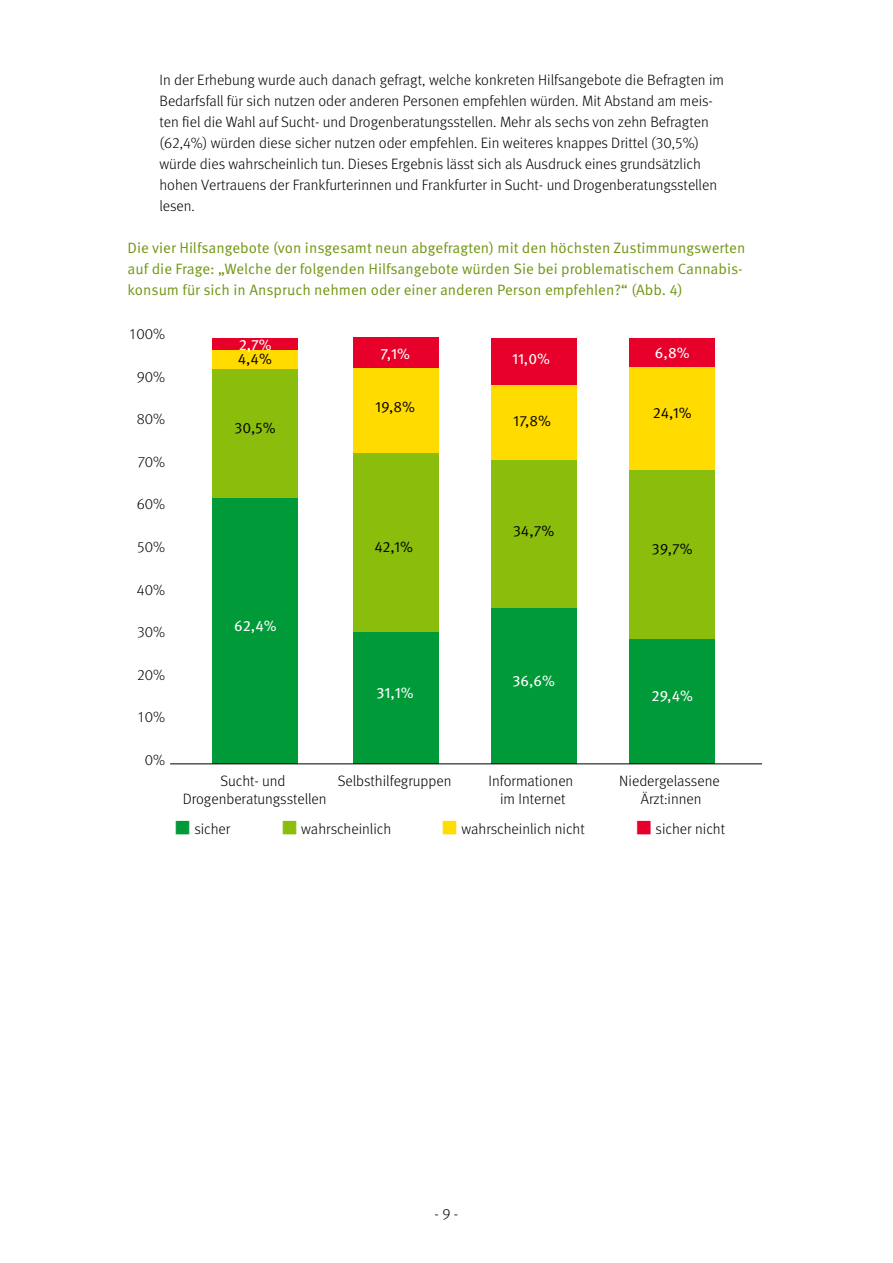
<style>
.page{position:relative;width:893px;height:1263px;background:#fff}
.page>*{position:absolute;margin:0;border:0;box-sizing:border-box;transform-origin:0 0}
.text{font:300 15px/21px "Meta Pro";color:#000;text-align:center}
.tabelle_überschrift{font:15px/21px "Meta Pro Norm";color:#719613}
.t1{font:15px "Meta Pro Norm";color:#000}
.t2{font:15px "Meta Pro";color:#fff}
.s1{font-size:18px;color:#009a38}
.s2{font-size:18px;color:#8bbd0d}
.s3{font-size:18px;color:#ffdb00}
.s4{font-size:18px;color:#e7002a}
</style>
<div class="page">
<div style="left:213px;top:498px;width:85px;height:266px;background:#009a38"></div>
<div style="left:213px;top:369px;width:85px;height:129px;background:#8bbd0d"></div>
<div style="left:213px;top:350px;width:85px;height:19px;background:#ffdb00"></div>
<div style="left:213px;top:338px;width:85px;height:12px;background:#e7002a"></div>
<div style="left:353px;top:631px;width:85px;height:133px;background:#009a38"></div>
<div style="left:353px;top:452px;width:85px;height:179px;background:#8bbd0d"></div>
<div style="left:353px;top:368px;width:85px;height:84px;background:#ffdb00"></div>
<div style="left:353px;top:338px;width:85px;height:30px;background:#e7002a"></div>
<div style="left:491px;top:608px;width:85px;height:156px;background:#009a38"></div>
<div style="left:491px;top:460px;width:85px;height:148px;background:#8bbd0d"></div>
<div style="left:491px;top:384px;width:85px;height:76px;background:#ffdb00"></div>
<div style="left:491px;top:338px;width:85px;height:46px;background:#e7002a"></div>
<div style="left:630px;top:639px;width:85px;height:125px;background:#009a38"></div>
<div style="left:630px;top:470px;width:85px;height:169px;background:#8bbd0d"></div>
<div style="left:630px;top:367px;width:85px;height:103px;background:#ffdb00"></div>
<div style="left:630px;top:338px;width:85px;height:29px;background:#e7002a"></div>
<hr style="left:170px;top:764px;width:592px;height:1px;background:#000">
<p class="text" style="left:159px;top:68px;width:566px;text-align:left">In der Erhebung wurde auch danach gefragt, welche konkreten Hilfsangebote die Befragten im Bedarfsfall für sich nutzen oder anderen Personen empfehlen würden. Mit Abstand am meis&shy;ten fiel die Wahl auf Sucht- und Drogenberatungsstellen. Mehr als sechs von zehn Befragten (62,4%) würden diese sicher nutzen oder empfehlen. Ein weiteres knappes Drittel (30,5%) würde dies wahrscheinlich tun. Dieses Ergebnis lässt sich als Ausdruck eines grundsätzlich hohen Vertrauens der Frankfurterinnen und Frankfurter in Sucht- und Drogenberatungsstellen lesen.</p>
<p class="tabelle_überschrift" style="left:128px;top:236px;width:619px">Die vier Hilfsangebote (von insgesamt neun abgefragten) mit den höchsten Zustimmungswerten auf die Frage: „Welche der folgenden Hilfsangebote würden Sie bei problematischem Cannabis&shy;konsum für sich in Anspruch nehmen oder einer anderen Person empfehlen?“ (Abb. 4)</p>
<p class="text" style="left:129px;top:323px;width:37px">100%</p>
<p class="text" style="left:137px;top:365px;width:30px">90%</p>
<p class="text" style="left:137px;top:408px;width:30px">80%</p>
<p class="text" style="left:138px;top:450px;width:29px">70%</p>
<p class="text" style="left:137px;top:493px;width:30px">60%</p>
<p class="text" style="left:137px;top:536px;width:29px">50%</p>
<p class="text" style="left:137px;top:578px;width:30px">40%</p>
<p class="text" style="left:137px;top:621px;width:30px">30%</p>
<p class="text" style="left:137px;top:663px;width:30px">20%</p>
<p class="text" style="left:138px;top:706px;width:29px">10%</p>
<p class="t2" style="left:239px;top:333px;width:35px">2,7%</p>
<p class="t1" style="left:238px;top:347px;width:36px">4,4%</p>
<p class="t1" style="left:234px;top:417px;width:43px">30,5%</p>
<p class="t2" style="left:234px;top:614px;width:44px">62,4%</p>
<p class="t2" style="left:380px;top:342px;width:31px">7,1%</p>
<p class="t2" style="left:512px;top:347px;width:40px">11,0%</p>
<p class="t2" style="left:655px;top:341px;width:36px">6,8%</p>
<p class="t1" style="left:375px;top:396px;width:41px">19,8%</p>
<p class="t1" style="left:513px;top:409px;width:39px">17,8%</p>
<p class="t1" style="left:653px;top:402px;width:40px">24,1%</p>
<p class="t1" style="left:513px;top:519px;width:43px">34,7%</p>
<p class="t1" style="left:374px;top:535px;width:40px">42,1%</p>
<p class="t1" style="left:652px;top:538px;width:42px">39,7%</p>
<p class="t2" style="left:377px;top:681px;width:39px">31,1%</p>
<p class="t2" style="left:512px;top:669px;width:44px">36,6%</p>
<p class="t2" style="left:652px;top:685px;width:43px">29,4%</p>
<p class="text" style="left:145px;top:748px;width:22px">0%</p>
<p class="text" style="left:183px;top:771px;width:145px;line-height:18px">Sucht- und<br>Drogenberatungsstellen</p>
<p class="text" style="left:338px;top:770px;width:115px">Selbsthilfegruppen</p>
<p class="text" style="left:488px;top:771px;width:86px;line-height:18px">Informationen im Internet</p>
<p class="text" style="left:619px;top:771px;width:102px;line-height:18px">Niedergelassene<br>Ärzt:innen</p>
<p class="text" style="left:175px;top:818px;width:57px"><span class="s1">■</span> sicher</p>
<p class="text" style="left:282px;top:818px;width:111px"><span class="s2">■</span> wahrscheinlich</p>
<p class="text" style="left:442px;top:818px;width:144px"><span class="s3">■</span> wahrscheinlich nicht</p>
<p class="text" style="left:636px;top:818px;width:90px"><span class="s4">■</span> sicher nicht</p>
<p class="text" style="left:435px;top:1202px;width:25px">- 9 -</p>
</div>
